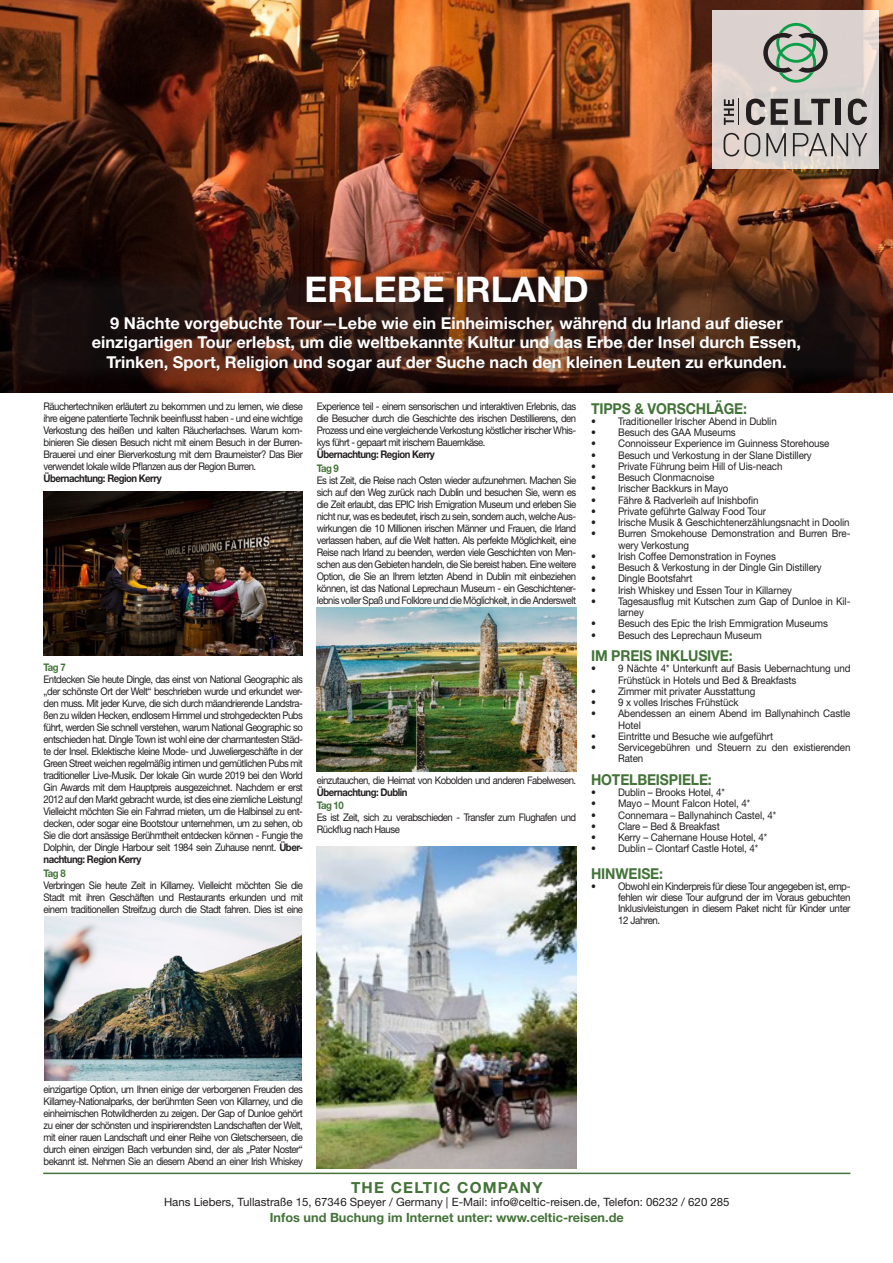
<style>
.page{position:relative;width:893px;height:1263px;background:#fff}
.page>*{position:absolute;margin:0;border:0;box-sizing:border-box;transform-origin:0 0}
.t1{font:700 35.4px "Helvetica Neue LT Std";color:#fff}
.t2{font:700 16.35px/19.6px "Helvetica Neue LT Std";color:#fff;text-align:center}
.t3{font:700 15.3px "Helvetica Neue LT Std";letter-spacing:.08em;color:#437338}
.t4{font:700 15px "Helvetica Neue LT Std";letter-spacing:-.01em;color:#437338;scale:.93 1}
.t5{font:700 12.75px "Helvetica Neue LT Std";color:#437338}
.t6{font:11.4px "Helvetica Neue LT Std";color:#231f20}
.t7{font:10.5px/12px "Helvetica Neue LT Std";letter-spacing:-.01em;color:#231f20;text-align:justify;scale:.91 1}
.t8{font:10.5px/11.2px "Helvetica Neue LT Std";letter-spacing:-.01em;color:#231f20;scale:.93 1}
.t9{font:10.5px/12px "Helvetica Neue LT Std";letter-spacing:-.05em;color:#231f20;scale:.91 1}
.t10{font:700 10.5px "Helvetica Neue LT Std";letter-spacing:-.05em;color:#231f20;scale:.91 1}
.t11{font:700 10.5px "Helvetica Neue LT Std";letter-spacing:-.05em;color:#437338;scale:.91 1}
.s1{font-weight:700}
</style>
<div class="page">
<img style="left:0;top:0;width:893px;height:263px">
<svg style="left:0;top:263px;width:893px;height:129px;background:#391c12"></svg>
<svg style="left:712px;top:11px;width:167px;height:158px;background:#dbd2ce"></svg>
<hr style="left:43px;top:1172px;width:807px;height:2px;background:#437338">
<svg style="left:746px;top:99px;width:19px;height:26px"></svg>
<svg style="left:771px;top:99px;width:17px;height:26px"></svg>
<svg style="left:795px;top:99px;width:35px;height:26px"></svg>
<div style="left:836px;top:99px;width:5px;height:26px;background:#231f20"></div>
<svg style="left:848px;top:99px;width:19px;height:26px"></svg>
<svg style="left:724px;top:133px;width:36px;height:23px"></svg>
<svg style="left:766px;top:133px;width:20px;height:23px"></svg>
<svg style="left:793px;top:133px;width:74px;height:23px;background:#b1aca9"></svg>
<svg style="left:724px;top:99px;width:15px;height:26px"></svg>
<svg style="left:763px;top:23px;width:65px;height:60px;background:#9ead9e"></svg>
<img style="left:44px;top:491px;width:259px;height:165px">
<img style="left:45px;top:916px;width:257px;height:164px">
<img style="left:317px;top:607px;width:260px;height:165px">
<img style="left:317px;top:846px;width:259px;height:322px">
<h1 class="t1" style="left:304px;top:267px;width:286px">ERLEBE IRLAND</h1>
<p class="t2" style="left:92px;top:312px;width:711px">9 Nächte vorgebuchte Tour—Lebe wie ein Einheimischer, während du Irland auf dieser einzigartigen Tour erlebst, um die weltbekannte Kultur und das Erbe der Insel durch Essen,<br>Trinken, Sport, Religion und sogar auf der Suche nach den kleinen Leuten zu erkunden.</p>
<p class="t7" style="left:317px;top:400px;width:287px">Experience teil - einem sensorischen und interaktiven Erlebnis, das die Besucher durch die Geschichte des irischen Destillierens, den Prozess und eine vergleichende Verkostung köstlicher irischer Whis&shy;kys führt - gepaart mit irischem Bauernkäse.</p>
<p class="t10" style="left:317px;top:448px;width:131px">Übernachtung: Region Kerry</p>
<p class="t11" style="left:317px;top:462px;width:26px">Tag 9</p>
<p class="t7" style="left:317px;top:474px;width:287px">Es ist Zeit, die Reise nach Osten wieder aufzunehmen. Machen Sie sich auf den Weg zurück nach Dublin und besuchen Sie, wenn es die Zeit erlaubt, das EPIC Irish Emigration Museum und erleben Sie nicht nur, was es bedeutet, irisch zu sein, sondern auch, welche Aus&shy;wirkungen die 10 Millionen irischen Männer und Frauen, die Irland verlassen haben, auf die Welt hatten. Als perfekte Möglichkeit, eine Reise nach Irland zu beenden, werden viele Geschichten von Men&shy;schen aus den Gebieten handeln, die Sie bereist haben. Eine weitere Option, die Sie an Ihrem letzten Abend in Dublin mit einbeziehen können, ist das National Leprechaun Museum - ein Geschichtener&shy;lebnis voller Spaß und Folklore und die Möglichkeit, in die Anderswelt</p>
<h3 class="t4" style="left:591px;top:399px;width:169px">TIPPS &amp; VORSCHLÄGE:</h3>
<p class="t8" style="left:591px;top:415px;width:201px">• Traditioneller Irischer Abend in Dublin</p>
<p class="t8" style="left:591px;top:427px;width:157px">• Besuch des GAA Museums</p>
<p class="t8" style="left:591px;top:438px;width:258px">• Connoisseur Experience im Guinness Storehouse</p>
<p class="t8" style="left:591px;top:449px;width:239px">• Besuch und Verkostung in der Slane Distillery</p>
<p class="t8" style="left:591px;top:460px;width:207px">• Private Führung beim Hill of Uis-neach</p>
<p class="t8" style="left:591px;top:472px;width:134px">• Besuch Clonmacnoise</p>
<p class="t8" style="left:591px;top:483px;width:149px">• Irischer Backkurs in Mayo</p>
<p class="t8" style="left:591px;top:494px;width:182px">• Fähre &amp; Radverleih auf Inishbofin</p>
<p class="t8" style="left:591px;top:505px;width:190px">• Private geführte Galway Food Tour</p>
<p class="t8" style="left:591px;top:517px;width:280px">• Irische Musik &amp; Geschichtenerzählungsnacht in Doolin</p>
<p class="t8" style="left:618px;top:528px;width:251px;text-indent:-27px">• Burren Smokehouse Demonstration and Burren Bre&shy;wery Verkostung</p>
<p class="t8" style="left:591px;top:550px;width:200px">• Irish Coffee Demonstration in Foynes</p>
<p class="t8" style="left:591px;top:562px;width:250px">• Besuch &amp; Verkostung in der Dingle Gin Distillery</p>
<p class="t8" style="left:591px;top:573px;width:111px">• Dingle Bootsfahrt</p>
<p class="t8" style="left:591px;top:584px;width:218px">• Irish Whiskey und Essen Tour in Killarney</p>
<p class="t8" style="left:618px;top:595px;width:251px;text-indent:-27px">• Tagesausflug mit Kutschen zum Gap of Dunloe in Kil&shy;larney</p>
<p class="t8" style="left:591px;top:618px;width:256px">• Besuch des Epic the Irish Emmigration Museums</p>
<p class="t8" style="left:591px;top:629px;width:185px">• Besuch des Leprechaun Museum</p>
<h3 class="t4" style="left:591px;top:646px;width:154px">IM PREIS INKLUSIVE:</h3>
<p class="t8" style="left:618px;top:663px;width:251px;text-indent:-27px">• 9 Nächte 4* Unterkunft auf Basis Uebernachtung und<br>Frühstück in Hotels und Bed &amp; Breakfasts</p>
<p class="t8" style="left:591px;top:685px;width:178px">• Zimmer mit privater Ausstattung</p>
<p class="t8" style="left:591px;top:697px;width:160px">• 9 x volles Irisches Frühstück</p>
<p class="t8" style="left:618px;top:708px;width:251px;text-indent:-27px">• Abendessen an einem Abend im Ballynahinch Castle<br>Hotel</p>
<p class="t8" style="left:591px;top:730px;width:197px">• Eintritte und Besuche wie aufgeführt</p>
<p class="t8" style="left:618px;top:742px;width:251px;text-indent:-27px">• Servicegebühren und Steuern zu den existierenden<br>Raten</p>
<h3 class="t4" style="left:591px;top:770px;width:131px">HOTELBEISPIELE:</h3>
<p class="t8" style="left:591px;top:787px;width:145px">• Dublin – Brooks Hotel, 4*</p>
<p class="t8" style="left:591px;top:798px;width:172px">• Mayo – Mount Falcon Hotel, 4*</p>
<p class="t8" style="left:591px;top:809px;width:200px">• Connemara – Ballynahinch Castel, 4*</p>
<p class="t8" style="left:591px;top:820px;width:140px">• Clare – Bed &amp; Breakfast</p>
<p class="t8" style="left:591px;top:832px;width:191px">• Kerry – Cahernane House Hotel, 4*</p>
<p class="t8" style="left:591px;top:843px;width:181px">• Dublin – Clontarf Castle Hotel, 4*</p>
<h3 class="t4" style="left:591px;top:864px;width:79px">HINWEISE:</h3>
<p class="t8" style="left:618px;top:880px;width:251px;text-align:justify;text-indent:-27px">• Obwohl ein Kinderpreis für diese Tour angegeben ist, emp&shy;fehlen wir diese Tour aufgrund der im Voraus gebuchten Inklusivleistungen in diesem Paket nicht für Kinder unter 12 Jahren.</p>
<p class="t7" style="left:44px;top:400px;width:287px">Räuchertechniken erläutert zu bekommen und zu lernen, wie diese ihre eigene patentierte Technik beeinflusst haben - und eine wichtige Verkostung des heißen und kalten Räucherlachses. Warum kom&shy;binieren Sie diesen Besuch nicht mit einem Besuch in der Burren-Brauerei und einer Bierverkostung mit dem Braumeister? Das Bier verwendet lokale wilde Pflanzen aus der Region Burren.</p>
<p class="t10" style="left:44px;top:472px;width:131px">Übernachtung: Region Kerry</p>
<p class="t11" style="left:44px;top:661px;width:26px">Tag 7</p>
<p class="t7" style="left:44px;top:674px;width:287px">Entdecken Sie heute Dingle, das einst von National Geographic als „der schönste Ort der Welt“ beschrieben wurde und erkundet wer&shy;den muss. Mit jeder Kurve, die sich durch mäandrierende Landstra&shy;ßen zu wilden Hecken, endlosem Himmel und strohgedeckten Pubs führt, werden Sie schnell verstehen, warum National Geographic so entschieden hat. Dingle Town ist wohl eine der charmantesten Städ&shy;te der Insel. Eklektische kleine Mode- und Juweliergeschäfte in der Green Street weichen regelmäßig intimen und gemütlichen Pubs mit traditioneller Live-Musik. Der lokale Gin wurde 2019 bei den World Gin Awards mit dem Hauptpreis ausgezeichnet. Nachdem er erst 2012 auf den Markt gebracht wurde, ist dies eine ziemliche Leistung!<br>Vielleicht möchten Sie ein Fahrrad mieten, um die Halbinsel zu ent&shy;decken, oder sogar eine Bootstour unternehmen, um zu sehen, ob Sie die dort ansässige Berühmtheit entdecken können - Fungie the Dolphin, der Dingle Harbour seit 1984 sein Zuhause nennt. <span class="s1">Über&shy;nachtung: Region Kerry</span></p>
<p class="t11" style="left:44px;top:867px;width:26px">Tag 8</p>
<p class="t7" style="left:44px;top:879px;width:287px">Verbringen Sie heute Zeit in Killarney. Vielleicht möchten Sie die Stadt mit ihren Geschäften und Restaurants erkunden und mit einem traditionellen Streifzug durch die Stadt fahren. Dies ist eine</p>
<p class="t9" style="left:317px;top:774px;width:287px">einzutauchen, die Heimat von Kobolden und anderen Fabelwesen.</p>
<p class="t10" style="left:317px;top:786px;width:101px">Übernachtung: Dublin</p>
<p class="t11" style="left:317px;top:799px;width:31px">Tag 10</p>
<p class="t9" style="left:317px;top:812px;width:287px">Es ist Zeit, sich zu verabschieden - Transfer zum Flughafen und<br>Rückflug nach Hause</p>
<p class="t7" style="left:44px;top:1083px;width:287px">einzigartige Option, um Ihnen einige der verborgenen Freuden des Killarney-Nationalparks, der berühmten Seen von Killarney, und die einheimischen Rotwildherden zu zeigen. Der Gap of Dunloe gehört zu einer der schönsten und inspirierendsten Landschaften der Welt, mit einer rauen Landschaft und einer Reihe von Gletscherseen, die durch einen einzigen Bach verbunden sind, der als „Pater Noster“ bekannt ist. Nehmen Sie an diesem Abend an einer Irish Whiskey</p>
<h3 class="t3" style="left:351px;top:1177px;width:193px">THE CELTIC COMPANY</h3>
<p class="t6" style="left:164px;top:1195px;width:567px">Hans Liebers, Tullastraße 15, 67346 Speyer / Germany | E-Mail: info@celtic-reisen.de, Telefon: 06232 / 620 285</p>
<p class="t5" style="left:270px;top:1209px;width:355px">Infos und Buchung im Internet unter: www.celtic-reisen.de</p>
</div>
